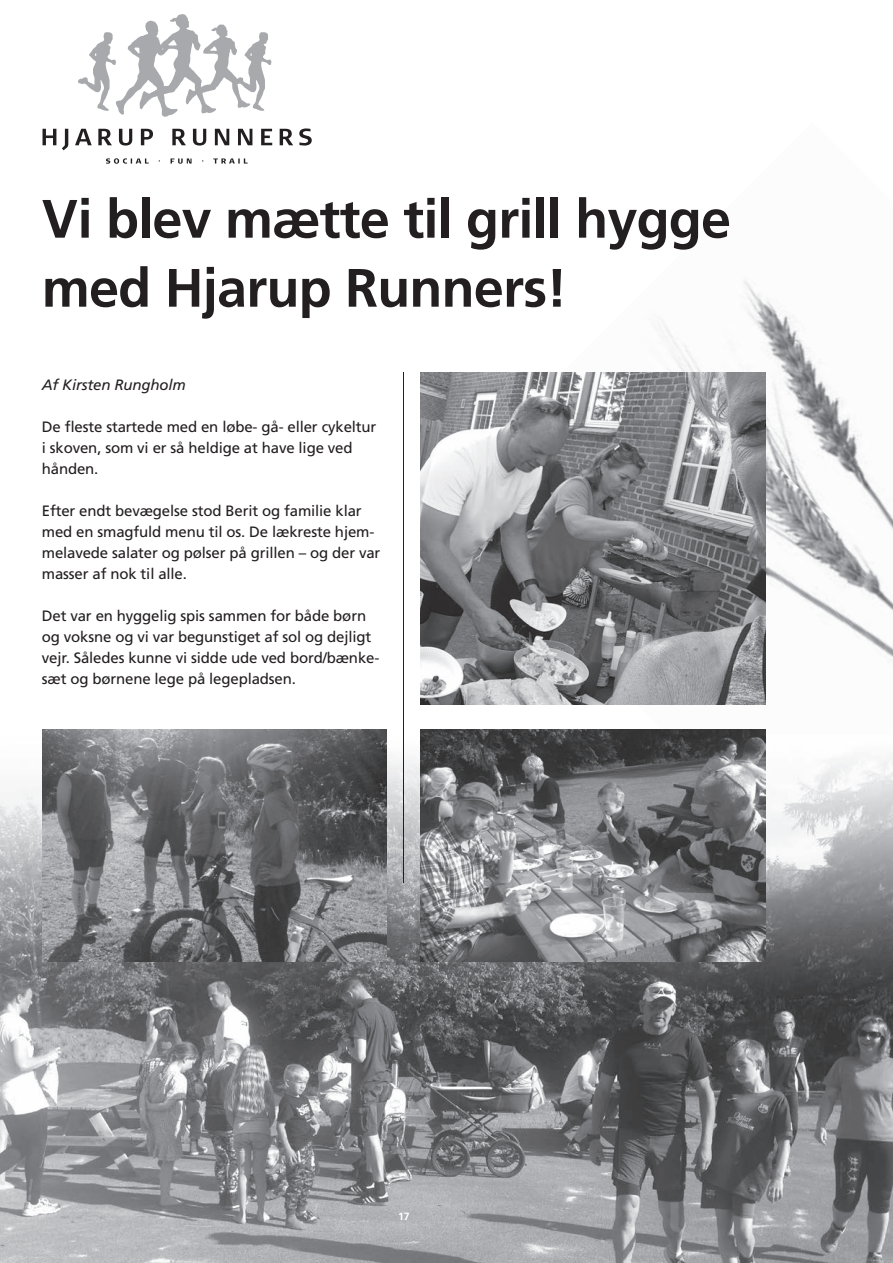
<style>
.page{position:relative;width:893px;height:1263px;background:#fff}
.page>*{position:absolute;margin:0;border:0;box-sizing:border-box;transform-origin:0 0}
.t1{font:700 54px/69px "Frutiger";letter-spacing:-.015em;color:#231f20}
.t2{font:15px/21px "Frutiger";letter-spacing:-.01em;color:#231f20}
.t3{font:italic 15px "Frutiger";letter-spacing:-.01em;color:#231f20}
.t4{font:700 10.5px "Frutiger";color:#fff}
</style>
<div class="page">
<img style="left:655px;top:280px;width:143px;height:92px">
<img style="left:765px;top:524px;width:128px;height:146px">
<img style="left:764px;top:339px;width:97px;height:185px">
<img style="left:835px;top:465px;width:58px;height:94px">
<img style="left:870px;top:536px;width:23px;height:46px">
<img style="left:830px;top:607px;width:63px;height:63px">
<img style="left:0;top:735px;width:893px;height:528px">
<hr style="left:403px;top:372px;width:1px;height:510px;background:#231f20">
<img style="left:421px;top:372px;width:344px;height:333px">
<img style="left:43px;top:729px;width:344px;height:232px">
<img style="left:421px;top:729px;width:344px;height:232px">
<svg style="left:78px;top:14px;width:194px;height:103px"></svg>
<svg style="left:43px;top:128px;width:269px;height:22px"></svg>
<svg style="left:106px;top:158px;width:142px;height:6px"></svg>
<h1 class="t1" style="left:42px;top:184px;width:691px">Vi blev mætte til grill hygge med Hjarup Runners!</h1>
<p class="t3" style="left:42px;top:376px;width:145px">Af Kirsten Rungholm</p>
<p class="t2" style="left:42px;top:416px;width:336px">De fleste startede med en løbe- gå- eller cykeltur i skoven, som vi er så heldige at have lige ved hånden.</p>
<p class="t2" style="left:42px;top:500px;width:340px">Efter endt bevægelse stod Berit og familie klar med en smagfuld menu til os. De lækreste hjem&shy;melavede salater og pølser på grillen – og der var masser af nok til alle.</p>
<p class="t2" style="left:42px;top:605px;width:339px">Det var en hyggelig spis sammen for både børn og voksne og vi var begunstiget af sol og dejligt vejr. Således kunne vi sidde ude ved bord/bænke&shy;sæt og børnene lege på legepladsen.</p>
<p class="t4" style="left:398px;top:1210px;width:13px">17</p>
</div>
